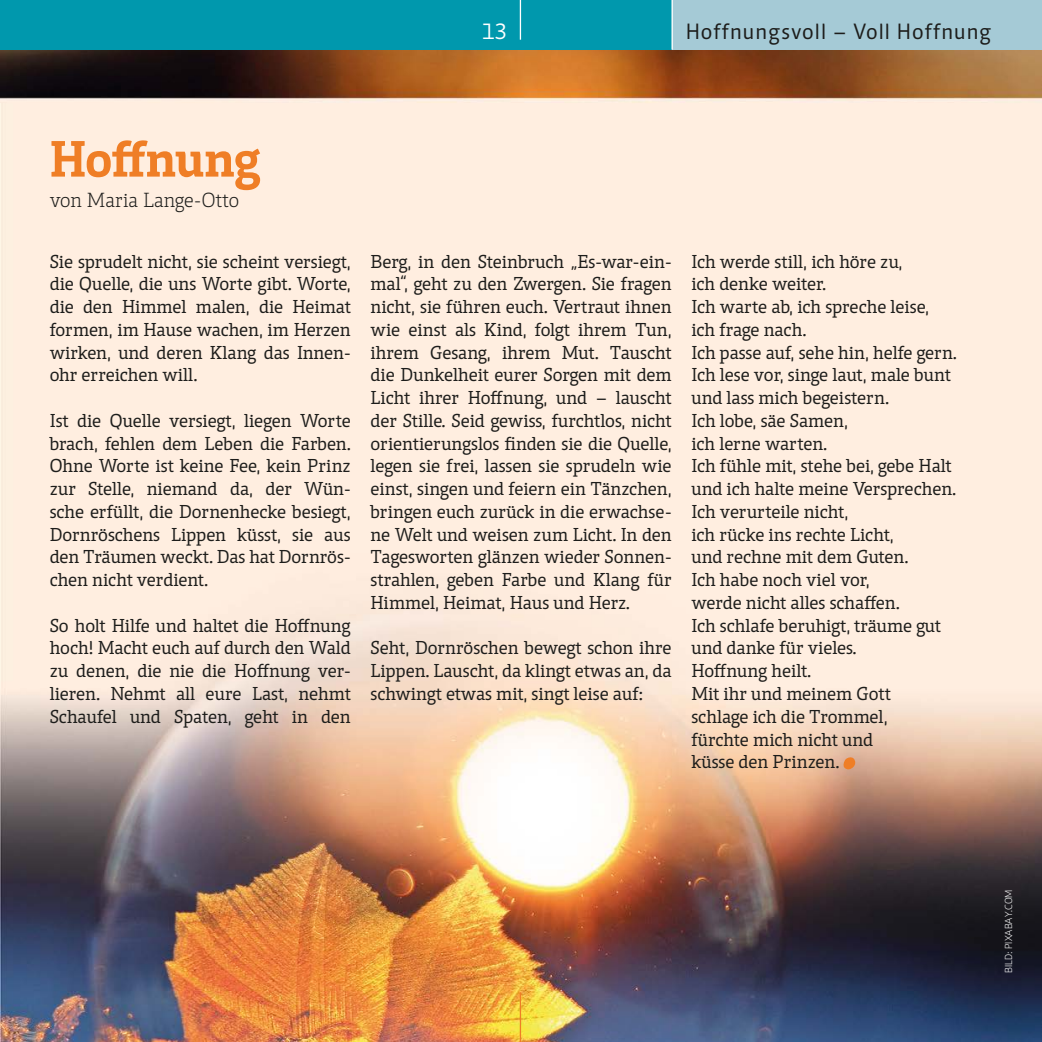
<style>
.page{position:relative;width:1042px;height:1042px;background:#fff}
.page>*{position:absolute;margin:0;border:0;box-sizing:border-box;transform-origin:0 0}
.t1{font:700 52.5px "Caput Serif";color:#ef7e26}
.t2{font:22.75px "Caput";letter-spacing:.05em;color:#1d1d1b}
.t3{font:22.75px "Caput";color:#fff}
.t4{font:300 21px "Caput Serif";color:#1d1d1b}
.t5{font:19.25px/22.8px "Caput Serif";color:#1d1d1b;text-align:justify}
.t6{font:300 10.5px "Caput";color:#fff}
</style>
<div class="page">
<img style="left:0;top:50px;width:1042px;height:992px">
<div style="left:0;top:0;width:1042px;height:50px;background:#0098ad"></div>
<div style="left:672px;top:0;width:370px;height:50px;background:#a5cad6"></div>
<hr style="left:520px;top:992px;width:1px;height:50px;background:#ef7e26">
<hr style="left:520px;top:0;width:1px;height:40px;background:#fff">
<hr style="left:671px;top:0;width:2px;height:50px;background:#fff">
<svg style="left:842px;top:756px;width:14px;height:14px"></svg>
<p class="t3" style="left:482px;top:19px;width:27px">13</p>
<p class="t2" style="left:686px;top:19px;width:307px">Hoffnungsvoll – Voll Hoffnung</p>
<p class="t1" style="left:50px;top:127px;width:213px">Hoffnung</p>
<p class="t4" style="left:50px;top:188px;width:191px">von Maria Lange-Otto</p>
<p class="t5" style="left:50px;top:250px;width:302px">Sie sprudelt nicht, sie scheint versiegt, die Quelle, die uns Worte gibt. Worte, die den Himmel malen, die Heimat formen, im Hause wachen, im Herzen wirken, und deren Klang das Innen&shy;ohr erreichen will.</p>
<p class="t5" style="left:50px;top:409px;width:302px">Ist die Quelle versiegt, liegen Worte brach, fehlen dem Leben die Farben.<br>Ohne Worte ist keine Fee, kein Prinz zur Stelle, niemand da, der Wün&shy;sche erfüllt, die Dornenhecke besiegt, Dornröschens Lippen küsst, sie aus den Träumen weckt. Das hat Dornrös&shy;chen nicht verdient.</p>
<p class="t5" style="left:50px;top:614px;width:302px">So holt Hilfe und haltet die Hoffnung hoch! Macht euch auf durch den Wald zu denen, die nie die Hoffnung ver&shy;lieren. Nehmt all eure Last, nehmt Schaufel und Spaten, geht in den</p>
<p class="t5" style="left:370px;top:250px;width:302px">Berg, in den Steinbruch „Es-war-ein&shy;mal“, geht zu den Zwergen. Sie fragen nicht, sie führen euch. Vertraut ihnen wie einst als Kind, folgt ihrem Tun, ihrem Gesang, ihrem Mut. Tauscht die Dunkelheit eurer Sorgen mit dem Licht ihrer Hoffnung, und – lauscht der Stille. Seid gewiss, furchtlos, nicht orientierungslos finden sie die Quelle, legen sie frei, lassen sie sprudeln wie einst, singen und feiern ein Tänzchen, bringen euch zurück in die erwachse&shy;ne Welt und weisen zum Licht. In den Tagesworten glänzen wieder Sonnen&shy;strahlen, geben Farbe und Klang für Himmel, Heimat, Haus und Herz.</p>
<p class="t5" style="left:370px;top:637px;width:302px">Seht, Dornröschen bewegt schon ihre Lippen. Lauscht, da klingt etwas an, da schwingt etwas mit, singt leise auf:</p>
<p class="t5" style="left:691px;top:250px;width:213px">Ich werde still, ich höre zu,</p>
<p class="t5" style="left:691px;top:273px;width:136px">ich denke weiter.</p>
<p class="t5" style="left:691px;top:295px;width:239px">Ich warte ab, ich spreche leise,</p>
<p class="t5" style="left:691px;top:318px;width:116px">ich frage nach.</p>
<p class="t5" style="left:691px;top:341px;width:267px">Ich passe auf, sehe hin, helfe gern.</p>
<p class="t5" style="left:691px;top:364px;width:261px">Ich lese vor, singe laut, male bunt</p>
<p class="t5" style="left:691px;top:386px;width:199px">und lass mich begeistern.</p>
<p class="t5" style="left:691px;top:409px;width:158px">Ich lobe, säe Samen,</p>
<p class="t5" style="left:691px;top:432px;width:137px">ich lerne warten.</p>
<p class="t5" style="left:691px;top:455px;width:262px">Ich fühle mit, stehe bei, gebe Halt</p>
<p class="t5" style="left:691px;top:477px;width:266px">und ich halte meine Versprechen.</p>
<p class="t5" style="left:691px;top:500px;width:158px">Ich verurteile nicht,</p>
<p class="t5" style="left:691px;top:523px;width:204px">ich rücke ins rechte Licht,</p>
<p class="t5" style="left:691px;top:546px;width:218px">und rechne mit dem Guten.</p>
<p class="t5" style="left:691px;top:568px;width:180px">Ich habe noch viel vor,</p>
<p class="t5" style="left:691px;top:591px;width:210px">werde nicht alles schaffen.</p>
<p class="t5" style="left:691px;top:614px;width:251px">Ich schlafe beruhigt, träume gut</p>
<p class="t5" style="left:691px;top:637px;width:167px">und danke für vieles.</p>
<p class="t5" style="left:691px;top:659px;width:121px">Hoffnung heilt.</p>
<p class="t5" style="left:691px;top:682px;width:201px">Mit ihr und meinem Gott</p>
<p class="t5" style="left:691px;top:705px;width:198px">schlage ich die Trommel,</p>
<p class="t5" style="left:691px;top:728px;width:183px">fürchte mich nicht und</p>
<p class="t5" style="left:691px;top:750px;width:149px">küsse den Prinzen.</p>
<p class="t6" style="left:1003px;top:973px;width:85px;rotate:-90deg">BILD: PIXABAY.COM</p>
</div>
